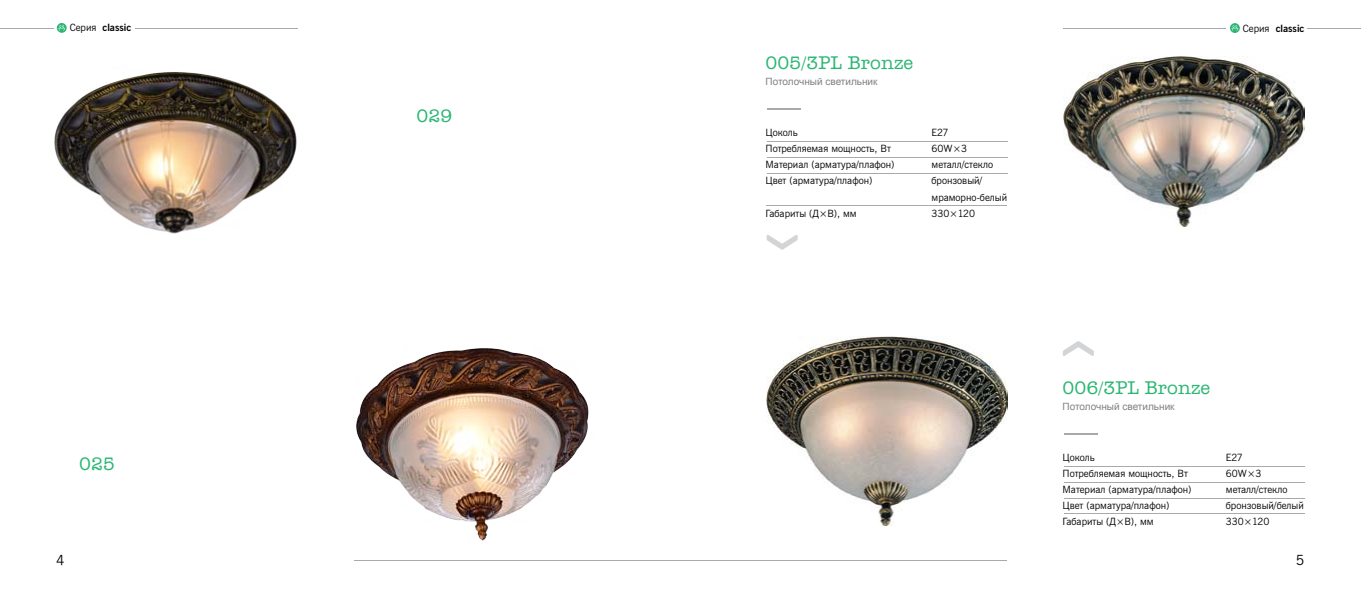
<style>
.page{position:relative;width:1361px;height:596px;background:#fff}
.page>*{position:absolute;margin:0;border:0;box-sizing:border-box;transform-origin:0 0}
.t1{font:18px "Secretary C";color:#2bb673}
.t2{font:14px "News Gothic BT";color:#000}
.t3{font:10px/16px "News Gothic BT";color:#000}
.t4{font:10px "Arial";color:#808285}
.t5{font:10px "News Gothic Bd BT";color:#000}
.s1{font-family:"News Gothic BT"}
</style>
<div class="page">
<hr style="left:136px;top:28px;width:162px;height:1px;background:#a7a9ac">
<hr style="left:1063px;top:29px;width:162px;height:1px;background:#a7a9ac">
<hr style="left:0;top:28px;width:54px;height:1px;background:#a7a9ac">
<hr style="left:1307px;top:29px;width:54px;height:1px;background:#a7a9ac">
<hr style="left:680px;top:560px;width:327px;height:1px;background:#a7a9ac">
<svg style="left:57px;top:23px;width:10px;height:10px"></svg>
<svg style="left:58px;top:25px;width:7px;height:6px"></svg>
<div style="left:1230px;top:23px;width:9px;height:10px;background:#2bb673;border-radius:50%"></div>
<svg style="left:1231px;top:25px;width:7px;height:6px"></svg>
<img style="left:766px;top:336px;width:241px;height:189px">
<img style="left:1064px;top:57px;width:241px;height:169px">
<svg style="left:1063px;top:341px;width:31px;height:15px"></svg>
<hr style="left:1064px;top:466px;width:240px;height:1px;background:#a7a9ac">
<hr style="left:1064px;top:481px;width:240px;height:1px;background:#a7a9ac">
<hr style="left:1064px;top:497px;width:240px;height:1px;background:#a7a9ac">
<hr style="left:1064px;top:513px;width:240px;height:1px;background:#a7a9ac">
<hr style="left:1064px;top:433px;width:33px;height:2px;background:#a7a9ac">
<svg style="left:766px;top:235px;width:31px;height:14px"></svg>
<hr style="left:767px;top:141px;width:240px;height:1px;background:#a7a9ac">
<hr style="left:767px;top:157px;width:240px;height:1px;background:#a7a9ac">
<hr style="left:767px;top:173px;width:240px;height:1px;background:#a7a9ac">
<hr style="left:766px;top:205px;width:241px;height:1px;background:#a7a9ac">
<hr style="left:767px;top:109px;width:33px;height:1px;background:#a7a9ac">
<img style="left:54px;top:72px;width:243px;height:162px">
<img style="left:354px;top:348px;width:326px;height:213px">
<p class="t5" style="left:70px;top:21px;width:63px"><span class="s1">Серия</span> classic</p>
<p class="t5" style="left:1243px;top:21px;width:63px"><span class="s1">Серия</span> classic</p>
<h1 class="t1" style="left:79px;top:452px;width:37px">025</h1>
<h1 class="t1" style="left:417px;top:105px;width:37px">029</h1>
<h1 class="t1" style="left:765px;top:52px;width:149px">005/3PL Bronze</h1>
<p class="t4" style="left:765px;top:75px;width:114px">Потолочный светильник</p>
<p class="t3" style="left:765px;top:125px;width:130px">Цоколь<br>Потребляемая мощность, Вт<br>Материал (арматура/плафон)<br>Цвет (арматура/плафон)</p>
<p class="t3" style="left:765px;top:205px;width:93px">Габариты (Д×В), мм</p>
<p class="t3" style="left:931px;top:125px;width:77px">Е27<br>60W×3 металл/стекло бронзовый/ мраморно-белый<br>330×120</p>
<h1 class="t1" style="left:1062px;top:377px;width:149px">006/3PL Bronze</h1>
<p class="t4" style="left:1062px;top:400px;width:114px">Потолочный светильник</p>
<p class="t3" style="left:1062px;top:450px;width:130px">Цоколь<br>Потребляемая мощность, Вт<br>Материал (арматура/плафон)<br>Цвет (арматура/плафон)<br>Габариты (Д×В), мм</p>
<p class="t3" style="left:1226px;top:450px;width:79px">Е27<br>60W×3 металл/стекло бронзовый/белый<br>330×120</p>
<h2 class="t2" style="left:56px;top:550px;width:10px">4</h2>
<h2 class="t2" style="left:1296px;top:550px;width:10px">5</h2>
</div>
